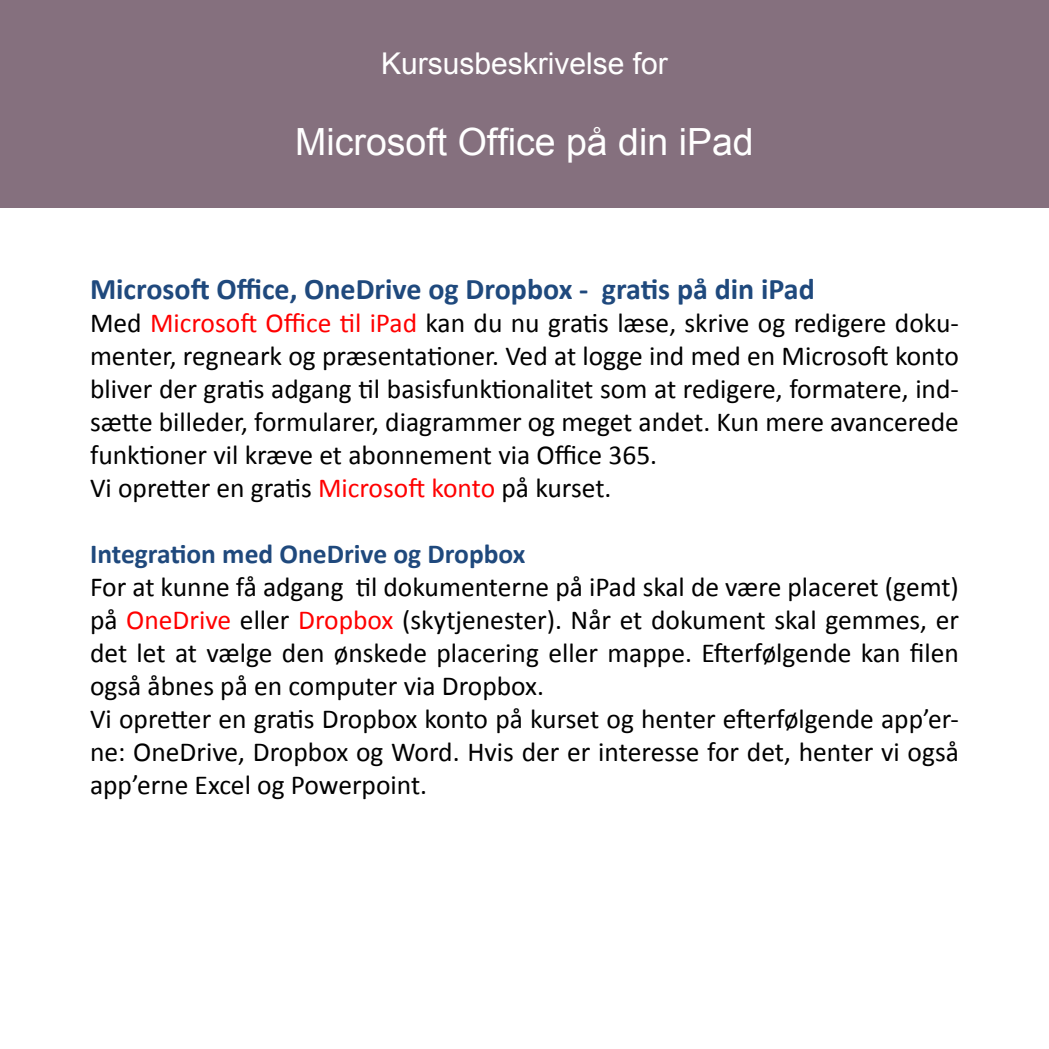
<style>
.page{position:relative;width:1049px;height:1049px;background:#fff}
.page>*{position:absolute;margin:0;border:0;box-sizing:border-box;transform-origin:0 0}
.t1{font:37.5px "Arial";color:#fff}
.t2{font:700 30px "Calibri";color:#1f497d}
.t3{font:30px "Arial";color:#fff}
.t4{font:27.5px/33px "Calibri";color:#000}
.t5{font:700 27.5px "Calibri";color:#1f497d}
.s1{color:#f00}
</style>
<div class="page">
<div style="left:0;top:0;width:1049px;height:208px;background:#85707e"></div>
<p class="t3" style="left:381px;top:43px;width:288px">Kursusbeskrivelse for</p>
<h1 class="t1" style="left:295px;top:116px;width:460px">Microsoft Office på din iPad</h1>
<p class="t2" style="left:90px;top:268px;width:726px">Microsoft Office, OneDrive og Dropbox - gratis på din iPad</p>
<p class="t4" style="left:90px;top:305px;width:870px">Med <span class="s1">Microsoft Office til iPad</span> kan du nu gratis læse, skrive og redigere doku&shy;menter, regneark og præsentationer. Ved at logge ind med en Microsoft konto bliver der gratis adgang til basisfunktionalitet som at redigere, formatere, ind&shy;sætte billeder, formularer, diagrammer og meget andet. Kun mere avancerede funktioner vil kræve et abonnement via Office 365.<br>Vi opretter en gratis <span class="s1">Microsoft konto</span> på kurset.</p>
<p class="t5" style="left:90px;top:534px;width:437px">Integration med OneDrive og Dropbox</p>
<p class="t4" style="left:90px;top:569px;width:870px">For at kunne få adgang til dokumenterne på iPad skal de være placeret (gemt) på <span class="s1">OneDrive</span> eller <span class="s1">Dropbox</span> (skytjenester). Når et dokument skal gemmes, er det let at vælge den ønskede placering eller mappe. Efterfølgende kan filen også åbnes på en computer via Dropbox.<br>Vi opretter en gratis Dropbox konto på kurset og henter efterfølgende app’er&shy;ne: OneDrive, Dropbox og Word. Hvis der er interesse for det, henter vi også app’erne Excel og Powerpoint.</p>
</div>
